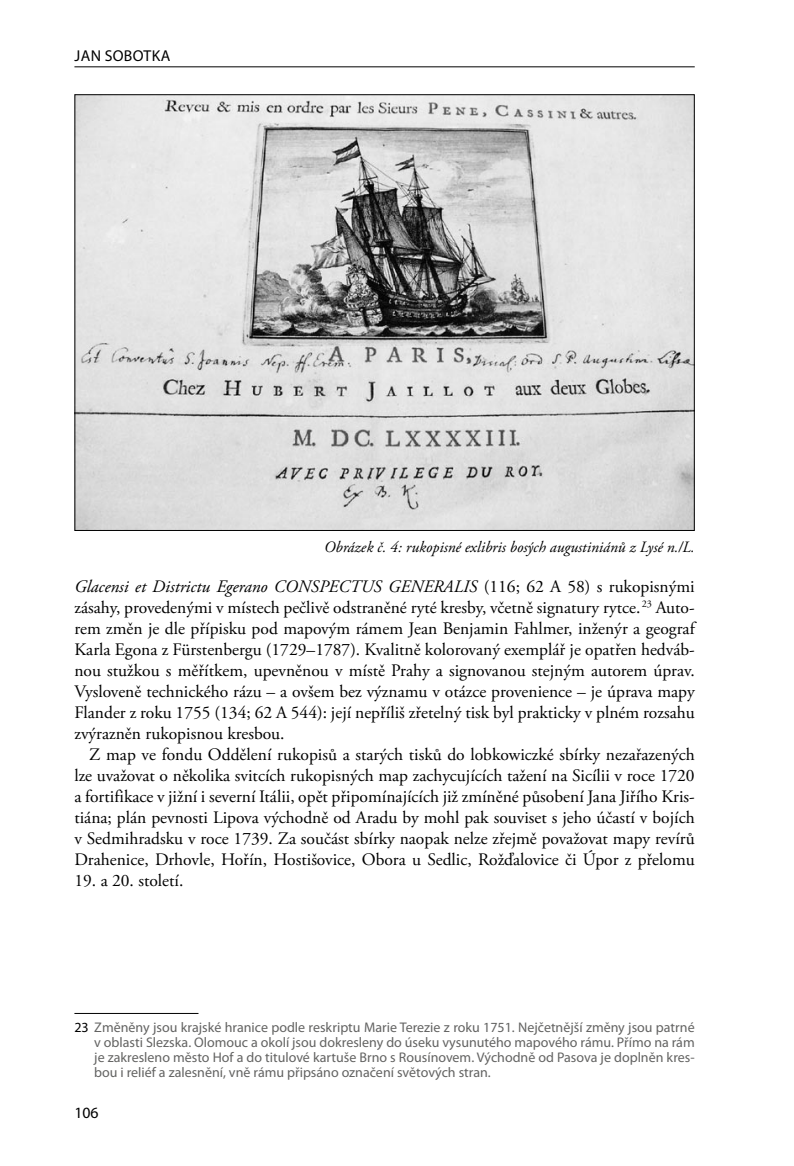
<style>
.page{position:relative;width:794px;height:1166px;background:#fff}
.page>*{position:absolute;margin:0;border:0;box-sizing:border-box;transform-origin:0 0}
.t1{font:17.5px/21px "Adobe Garamond Pro";color:#000;text-align:justify}
.t2{font:italic 15.75px "Adobe Garamond Pro";color:#000}
.t3{font:15.75px "Myriad Pro";letter-spacing:.01em;color:#000}
.t4{font:14px/14.9px "Myriad Pro";color:#636362;text-align:justify}
.s1{font-style:italic}
.s2{color:#000}
</style>
<div class="page">
<hr style="left:74px;top:66px;width:620px;height:1px;background:#000">
<hr style="left:74px;top:1013px;width:124px;height:1px;background:#000">
<img style="left:76px;top:96px;width:616px;height:433px">
<p class="t3" style="left:75px;top:46px;width:49px">Jan Sobotka</p>
<p class="t2" style="left:324px;top:538px;width:372px">Obrázek č. 4: rukopisné exlibris bosých augustiniánů z Lysé n./L.</p>
<p class="t1" style="left:74px;top:577px;width:622px"><span class="s1">Glacensi et Districtu Egerano CONSPECTUS GENERALIS</span> (116; 62 A 58) s rukopisnými zásahy, provedenými v místech pečlivě odstraněné ryté kresby, včetně signatury rytce.<sup>23</sup> Auto&shy;rem změn je dle přípisku pod mapovým rámem Jean Benjamin Fahlmer, inženýr a geograf Karla Egona z Fürstenbergu (1729–1787). Kvalitně kolorovaný exemplář je opatřen hedváb&shy;nou stužkou s měřítkem, upevněnou v místě Prahy a signovanou stejným autorem úprav.<br>Vysloveně technického rázu – a ovšem bez významu v otázce provenience – je úprava mapy Flander z roku 1755 (134; 62 A 544): její nepříliš zřetelný tisk byl prakticky v plném rozsahu zvýrazněn rukopisnou kresbou.</p>
<p class="t1" style="left:74px;top:745px;width:622px;text-indent:15px">Z map ve fondu Oddělení rukopisů a starých tisků do lobkowiczké sbírky nezařazených lze uvažovat o několika svitcích rukopisných map zachycujících tažení na Sicílii v roce 1720 a fortifikace v jižní i severní Itálii, opět připomínajících již zmíněné působení Jana Jiřího Kris&shy;tiána; plán pevnosti Lipova východně od Aradu by mohl pak souviset s jeho účastí v bojích v Sedmihradsku v roce 1739. Za součást sbírky naopak nelze zřejmě považovat mapy revírů Drahenice, Drhovle, Hořín, Hostišovice, Obora u Sedlic, Rožďalovice či Úpor z přelomu</p>
<p class="t1" style="left:74px;top:871px;width:110px">19. a 20. století.</p>
<p class="t4" style="left:94px;top:1019px;width:602px;text-indent:-20px"><span class="s2">23</span> Změněny jsou krajské hranice podle reskriptu Marie Terezie z roku 1751. Nejčetnější změny jsou patrné v oblasti Slezska. Olomouc a okolí jsou dokresleny do úseku vysunutého mapového rámu. Přímo na rám je zakresleno město Hof a do titulové kartuše Brno s Rousínovem. Východně od Pasova je doplněn kres&shy;bou i reliéf a zalesnění, vně rámu připsáno označení světových stran.</p>
<p class="t3" style="left:74px;top:1103px;width:26px">106</p>
</div>
